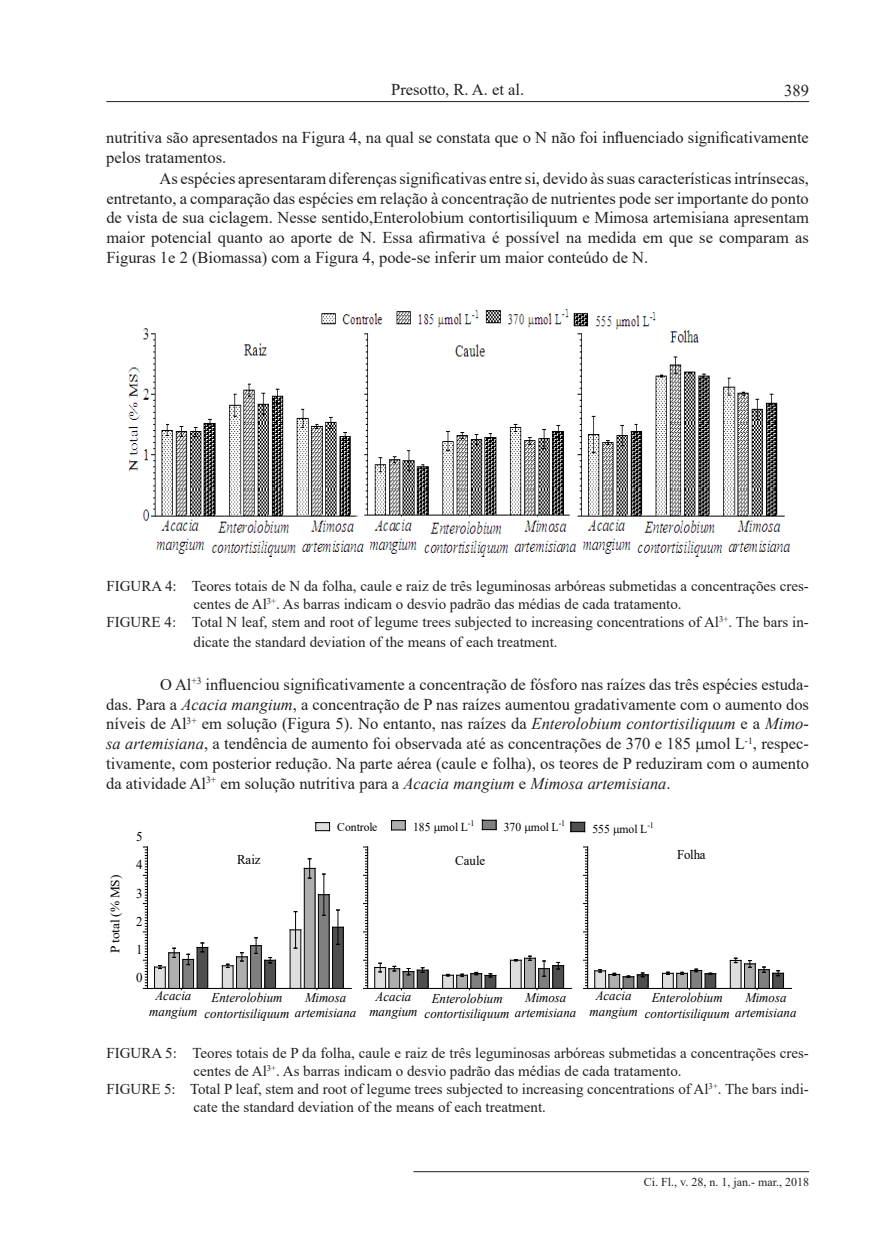
<style>
.page{position:relative;width:872px;height:1242px;background:#fff}
.page>*{position:absolute;margin:0;border:0;box-sizing:border-box;transform-origin:0 0}
.t1{font:16.5px/19.8px "Times New Roman";color:#231f20;text-align:justify}
.t2{font:15px "Times New Roman";color:#231f20}
.t3{font:italic 13.5px/15.3px "Times New Roman";letter-spacing:-.005em;color:#000;scale:.96 1}
.t4{font:13.5px "Times New Roman";letter-spacing:-.01em;color:#000;scale:.96 1}
.t5{font:12.9px "Times New Roman";letter-spacing:-.015em;color:#000;scale:1.04 1}
.t6{font:12.15px "Times New Roman";color:#000;scale:.96 1}
.t7{font:12px "Times New Roman";color:#231f20}
.s1{font-style:italic}
</style>
<div class="page">
<hr style="left:413px;top:1171px;width:396px;height:1px;background:#231f20">
<hr style="left:106px;top:101px;width:703px;height:1px;background:#231f20">
<img style="left:128px;top:309px;width:663px;height:248px">
<div style="left:290px;top:930px;width:11px;height:58px;background:#dedede"></div>
<hr style="left:290px;top:930px;width:1px;height:58px;background:#000">
<hr style="left:300px;top:930px;width:1px;height:58px;background:#000">
<hr style="left:295px;top:911px;width:1px;height:37px;background:#000">
<div style="left:304px;top:868px;width:11px;height:120px;background:#aeaeae"></div>
<hr style="left:304px;top:868px;width:1px;height:120px;background:#000">
<hr style="left:315px;top:868px;width:1px;height:120px;background:#000">
<svg style="left:304px;top:858px;width:11px;height:21px"></svg>
<div style="left:318px;top:894px;width:11px;height:94px;background:#7f7f7f"></div>
<hr style="left:318px;top:894px;width:1px;height:94px;background:#000">
<hr style="left:329px;top:894px;width:1px;height:94px;background:#000">
<hr style="left:323px;top:874px;width:1px;height:41px;background:#000">
<div style="left:332px;top:927px;width:11px;height:61px;background:#4f4f4f"></div>
<hr style="left:332px;top:927px;width:1px;height:61px;background:#000">
<hr style="left:343px;top:927px;width:1px;height:61px;background:#000">
<hr style="left:338px;top:910px;width:1px;height:34px;background:#000">
<hr style="left:147px;top:988px;width:204px;height:1px;background:#000">
<svg style="left:154px;top:942px;width:54px;height:46px"></svg>
<svg style="left:222px;top:937px;width:54px;height:51px"></svg>
<hr style="left:147px;top:847px;width:1px;height:141px;background:#000">
<svg style="left:143px;top:846px;width:4px;height:143px"></svg>
<hr style="left:368px;top:988px;width:203px;height:1px;background:#000">
<svg style="left:374px;top:963px;width:55px;height:25px"></svg>
<svg style="left:442px;top:972px;width:54px;height:16px"></svg>
<svg style="left:510px;top:956px;width:54px;height:32px"></svg>
<svg style="left:363px;top:846px;width:5px;height:143px"></svg>
<hr style="left:587px;top:988px;width:204px;height:1px;background:#000">
<svg style="left:594px;top:969px;width:54px;height:19px"></svg>
<svg style="left:662px;top:969px;width:54px;height:19px"></svg>
<svg style="left:730px;top:958px;width:54px;height:30px"></svg>
<hr style="left:587px;top:847px;width:1px;height:141px;background:#000">
<svg style="left:583px;top:846px;width:4px;height:143px"></svg>
<svg style="left:315px;top:822px;width:15px;height:9px"></svg>
<svg style="left:391px;top:820px;width:15px;height:10px"></svg>
<svg style="left:482px;top:820px;width:15px;height:10px"></svg>
<svg style="left:570px;top:822px;width:15px;height:10px"></svg>
<p class="t1" style="left:391px;top:79px;width:134px">Presotto, R. A. et al.</p>
<p class="t1" style="left:784px;top:80px;width:26px">389</p>
<p class="t1" style="left:106px;top:127px;width:704px">nutritiva são apresentados na Figura 4, na qual se constata que o N não foi influenciado significativamente pelos tratamentos.</p>
<p class="t1" style="left:106px;top:168px;width:704px;text-indent:53px">As espécies apresentaram diferenças significativas entre si, devido às suas características intrínsecas, entretanto, a comparação das espécies em relação à concentração de nutrientes pode ser importante do ponto de vista de sua ciclagem. Nesse sentido,Enterolobium contortisiliquum e Mimosa artemisiana apresentam maior potencial quanto ao aporte de N. Essa afirmativa é possível na medida em que se comparam as Figuras 1e 2 (Biomassa) com a Figura 4, pode-se inferir um maior conteúdo de N.</p>
<p class="t2" style="left:106px;top:575px;width:704px">FIGURA 4: Teores totais de N da folha, caule e raiz de três leguminosas arbóreas submetidas a concentrações cres-</p>
<p class="t2" style="left:193px;top:593px;width:489px">centes de Al<sup>3+</sup>. As barras indicam o desvio padrão das médias de cada tratamento.</p>
<p class="t2" style="left:106px;top:611px;width:704px">FIGURE 4: Total N leaf, stem and root of legume trees subjected to increasing concentrations of Al<sup>3+</sup>. The bars in-</p>
<p class="t2" style="left:193px;top:631px;width:366px">dicate the standard deviation of the means of each treatment.</p>
<p class="t1" style="left:106px;top:674px;width:704px;text-indent:54px">O Al<sup>+3</sup> influenciou significativamente a concentração de fósforo nas raízes das três espécies estuda&shy;das. Para a <span class="s1">Acacia mangium</span>, a concentração de P nas raízes aumentou gradativamente com o aumento dos níveis de Al<sup>3+</sup> em solução (Figura 5). No entanto, nas raízes da <span class="s1">Enterolobium contortisiliquum</span> e a <span class="s1">Mimo&shy;sa artemisiana</span>, a tendência de aumento foi observada até as concentrações de 370 e 185 mol L<sup>-1</sup>, respec&shy;tivamente, com posterior redução. Na parte aérea (caule e folha), os teores de P reduziram com o aumento da atividade Al<sup>3+</sup> em solução nutritiva para a <span class="s1">Acacia mangium</span> e <span class="s1">Mimosa artemisiana</span>.</p>
<p class="t5" style="left:106px;top:953px;width:77px;rotate:-90deg">P total (% MS)</p>
<p class="t4" style="left:136px;top:827px;width:8px">5</p>
<p class="t4" style="left:136px;top:855px;width:8px">4</p>
<p class="t4" style="left:136px;top:883px;width:8px">3</p>
<p class="t4" style="left:136px;top:911px;width:8px">2</p>
<p class="t4" style="left:136px;top:940px;width:8px">1</p>
<p class="t4" style="left:136px;top:968px;width:8px">0</p>
<p class="t4" style="left:237px;top:850px;width:26px">Raiz</p>
<p class="t6" style="left:337px;top:818px;width:43px">Controle</p>
<p class="t6" style="left:413px;top:818px;width:66px">185 mol L<sup>-1</sup></p>
<p class="t6" style="left:504px;top:818px;width:66px">370 mol L<sup>-1</sup></p>
<p class="t6" style="left:592px;top:820px;width:66px">555 mol L<sup>-1</sup></p>
<p class="t4" style="left:455px;top:851px;width:33px">Caule</p>
<p class="t4" style="left:677px;top:845px;width:31px">Folha</p>
<p class="t3" style="left:149px;top:988px;width:52px;text-align:center">Acacia mangium</p>
<p class="t3" style="left:305px;top:989px;width:44px">Mimosa</p>
<p class="t3" style="left:204px;top:990px;width:160px;text-indent:7px">Enterolobium contortisiliquum artemisiana</p>
<p class="t3" style="left:369px;top:988px;width:52px;text-align:center">Acacia mangium</p>
<p class="t3" style="left:525px;top:989px;width:44px">Mimosa</p>
<p class="t3" style="left:424px;top:990px;width:160px;text-indent:7px">Enterolobium contortisiliquum artemisiana</p>
<p class="t3" style="left:589px;top:988px;width:52px;text-align:center">Acacia mangium</p>
<p class="t3" style="left:745px;top:989px;width:44px">Mimosa</p>
<p class="t3" style="left:644px;top:990px;width:160px;text-indent:7px">Enterolobium contortisiliquum artemisiana</p>
<p class="t2" style="left:106px;top:1042px;width:704px">FIGURA 5: Teores totais de P da folha, caule e raiz de três leguminosas arbóreas submetidas a concentrações cres-</p>
<p class="t2" style="left:193px;top:1060px;width:489px">centes de Al<sup>3+</sup>. As barras indicam o desvio padrão das médias de cada tratamento.</p>
<p class="t2" style="left:106px;top:1078px;width:704px">FIGURE 5: Total P leaf, stem and root of legume trees subjected to increasing concentrations of Al<sup>3+</sup>. The bars indi-</p>
<p class="t2" style="left:193px;top:1096px;width:354px">cate the standard deviation of the means of each treatment.</p>
<p class="t7" style="left:644px;top:1173px;width:167px">Ci. Fl., v. 28, n. 1, jan.- mar., 2018</p>
</div>
